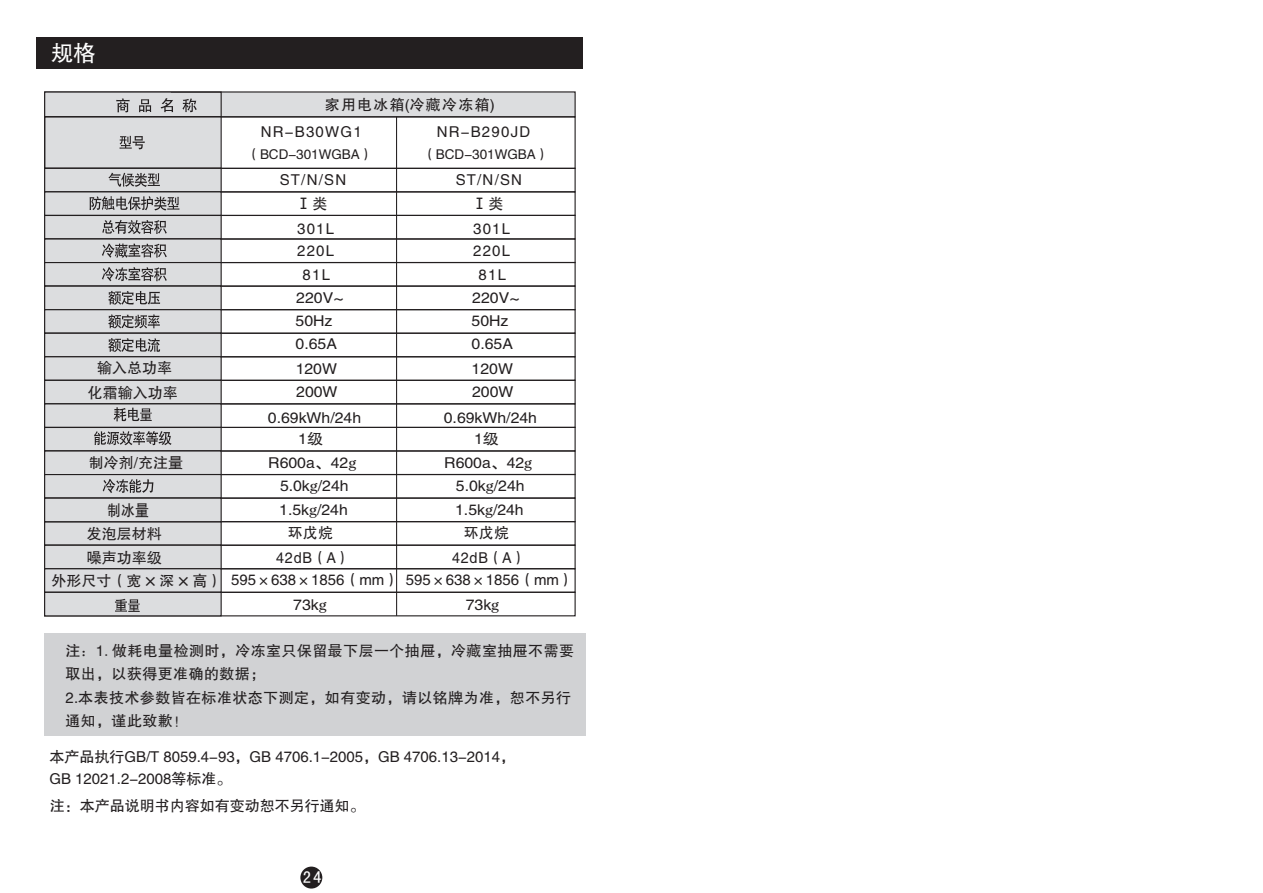
<style>
.page{position:relative;width:1263px;height:893px;background:#fff}
.page>*{position:absolute;margin:0;border:0;box-sizing:border-box;transform-origin:0 0}
.t1{font:22.8px "FZHTJW GB1 0";color:#fff}
.t2{font:16.95px "Sim Hei";color:#fff}
.t3{font:16.05px "FZHTJW GB1 0";color:#231f20;scale:.86 1}
.t4{font:15px/24.9px "FZHTJW GB1 0";color:#231f20;text-align:center}
.t5{font:15px/23.1px "FZHTJW GB1 0";color:#231f20;text-align:center;scale:1.06 1}
.t6{font:15px/23.5px "FZHTJW GB1 0";letter-spacing:.03em;color:#231f20}
.t7{font:15px/22.5px "FZHTJW GB1 0";color:#231f20;text-align:center;scale:.96 1}
.t8{font:15px/26.7px "FZHTJW GB1 0";letter-spacing:.085em;color:#231f20}
.t9{font:15px "Microsoft Ya Hei";color:#231f20}
.t10{font:13.5px "FZHTJW GB1 0";color:#231f20}
.s1{font-family:"FZHTJW GB1 0"}
.s2{font-size:18px}
.s3{font-family:"FZSHJW GB1 0"}
.s4{font-family:"Sim Sun"}
</style>
<div class="page">
<div style="left:300px;top:867px;width:22px;height:21px;background:#231f20;border-radius:50%"></div>
<div style="left:36px;top:37px;width:547px;height:32px;background:#231f20"></div>
<div style="left:45px;top:92px;width:530px;height:25px;background:#dcdddf"></div>
<div style="left:44px;top:91px;width:178px;height:26px;border:1px solid #231f20"></div>
<div style="left:45px;top:117px;width:176px;height:51px;background:#dcdddf"></div>
<div style="left:44px;top:116px;width:532px;height:53px;border:1px solid #231f20"></div>
<div style="left:44px;top:168px;width:532px;height:24px;border:1px solid #231f20"></div>
<div style="left:45px;top:168px;width:176px;height:24px;background:#dcdddf"></div>
<div style="left:44px;top:168px;width:178px;height:24px;border:1px solid #231f20"></div>
<div style="left:44px;top:191px;width:532px;height:25px;border:1px solid #231f20"></div>
<div style="left:45px;top:192px;width:176px;height:23px;background:#dcdddf"></div>
<div style="left:44px;top:191px;width:178px;height:25px;border:1px solid #231f20"></div>
<div style="left:44px;top:215px;width:532px;height:25px;border:1px solid #231f20"></div>
<div style="left:45px;top:215px;width:176px;height:24px;background:#dcdddf"></div>
<div style="left:44px;top:215px;width:178px;height:25px;border:1px solid #231f20"></div>
<div style="left:44px;top:238px;width:532px;height:25px;border:1px solid #231f20"></div>
<div style="left:45px;top:239px;width:176px;height:24px;background:#dcdddf"></div>
<div style="left:44px;top:238px;width:178px;height:25px;border:1px solid #231f20"></div>
<div style="left:44px;top:262px;width:532px;height:25px;border:1px solid #231f20"></div>
<div style="left:45px;top:263px;width:176px;height:23px;background:#dcdddf"></div>
<div style="left:44px;top:262px;width:178px;height:25px;border:1px solid #231f20"></div>
<div style="left:44px;top:286px;width:532px;height:24px;border:1px solid #231f20"></div>
<div style="left:45px;top:286px;width:176px;height:24px;background:#dcdddf"></div>
<div style="left:44px;top:286px;width:178px;height:24px;border:1px solid #231f20"></div>
<div style="left:44px;top:309px;width:532px;height:25px;border:1px solid #231f20"></div>
<div style="left:45px;top:310px;width:176px;height:23px;background:#dcdddf"></div>
<div style="left:44px;top:309px;width:178px;height:25px;border:1px solid #231f20"></div>
<div style="left:44px;top:333px;width:532px;height:24px;border:1px solid #231f20"></div>
<div style="left:45px;top:333px;width:176px;height:24px;background:#dcdddf"></div>
<div style="left:44px;top:333px;width:178px;height:24px;border:1px solid #231f20"></div>
<div style="left:44px;top:356px;width:532px;height:25px;border:1px solid #231f20"></div>
<div style="left:45px;top:357px;width:176px;height:23px;background:#dcdddf"></div>
<div style="left:44px;top:356px;width:178px;height:25px;border:1px solid #231f20"></div>
<div style="left:44px;top:380px;width:532px;height:24px;border:1px solid #231f20"></div>
<div style="left:45px;top:380px;width:176px;height:24px;background:#dcdddf"></div>
<div style="left:44px;top:380px;width:178px;height:24px;border:1px solid #231f20"></div>
<div style="left:44px;top:403px;width:532px;height:25px;border:1px solid #231f20"></div>
<div style="left:45px;top:404px;width:176px;height:23px;background:#dcdddf"></div>
<div style="left:44px;top:403px;width:178px;height:25px;border:1px solid #231f20"></div>
<div style="left:44px;top:427px;width:532px;height:25px;border:1px solid #231f20"></div>
<div style="left:45px;top:427px;width:176px;height:24px;background:#dcdddf"></div>
<div style="left:44px;top:427px;width:178px;height:25px;border:1px solid #231f20"></div>
<div style="left:44px;top:450px;width:532px;height:25px;border:1px solid #231f20"></div>
<div style="left:45px;top:451px;width:176px;height:24px;background:#dcdddf"></div>
<div style="left:44px;top:450px;width:178px;height:25px;border:1px solid #231f20"></div>
<div style="left:44px;top:474px;width:532px;height:25px;border:1px solid #231f20"></div>
<div style="left:45px;top:474px;width:176px;height:24px;background:#dcdddf"></div>
<div style="left:44px;top:474px;width:178px;height:25px;border:1px solid #231f20"></div>
<div style="left:45px;top:522px;width:176px;height:23px;background:#dcdddf"></div>
<div style="left:44px;top:521px;width:178px;height:25px;border:1px solid #231f20"></div>
<div style="left:44px;top:545px;width:532px;height:24px;border:1px solid #231f20"></div>
<div style="left:45px;top:545px;width:176px;height:24px;background:#dcdddf"></div>
<div style="left:44px;top:545px;width:178px;height:24px;border:1px solid #231f20"></div>
<div style="left:44px;top:568px;width:532px;height:25px;border:1px solid #231f20"></div>
<div style="left:45px;top:569px;width:176px;height:23px;background:#dcdddf"></div>
<div style="left:44px;top:568px;width:178px;height:25px;border:1px solid #231f20"></div>
<div style="left:44px;top:592px;width:532px;height:24px;border:1px solid #231f20"></div>
<div style="left:45px;top:592px;width:176px;height:24px;background:#dcdddf"></div>
<div style="left:44px;top:592px;width:178px;height:24px;border:1px solid #231f20"></div>
<svg style="left:108px;top:173px;width:52px;height:14px"></svg>
<svg style="left:90px;top:196px;width:89px;height:15px"></svg>
<svg style="left:102px;top:220px;width:65px;height:14px"></svg>
<svg style="left:102px;top:243px;width:65px;height:15px"></svg>
<svg style="left:102px;top:267px;width:65px;height:14px"></svg>
<svg style="left:108px;top:291px;width:52px;height:14px"></svg>
<svg style="left:108px;top:314px;width:52px;height:14px"></svg>
<svg style="left:108px;top:338px;width:52px;height:14px"></svg>
<svg style="left:94px;top:431px;width:78px;height:14px"></svg>
<svg style="left:103px;top:479px;width:50px;height:14px"></svg>
<svg style="left:116px;top:98px;width:14px;height:14px"></svg>
<svg style="left:139px;top:99px;width:12px;height:13px"></svg>
<svg style="left:161px;top:98px;width:12px;height:14px"></svg>
<svg style="left:182px;top:98px;width:15px;height:14px"></svg>
<svg style="left:120px;top:136px;width:25px;height:13px"></svg>
<svg style="left:113px;top:407px;width:39px;height:14px"></svg>
<svg style="left:115px;top:599px;width:25px;height:13px"></svg>
<div style="left:44px;top:497px;width:532px;height:25px;border:1px solid #231f20"></div>
<div style="left:45px;top:498px;width:176px;height:24px;background:#dcdddf"></div>
<div style="left:44px;top:498px;width:178px;height:24px;border:1px solid #231f20"></div>
<hr style="left:396px;top:117px;width:1px;height:499px;background:#231f20">
<div style="left:44px;top:633px;width:542px;height:103px;background:#d1d2d4"></div>
<h1 class="t1" style="left:51px;top:41px;width:47px">规格</h1>
<p class="t8" style="left:261px;top:92px;width:235px;text-indent:64px">家用电冰箱(冷藏冷冻箱)<br>NR-B30WG1</p>
<p class="t4" style="left:280px;top:167px;width:68px">ST/N/SN</p>
<p class="t9" style="left:296px;top:197px;width:33px">Ⅰ<span class="s1">类</span></p>
<p class="t4" style="left:297px;top:216px;width:39px">301L</p>
<p class="t4" style="left:297px;top:238px;width:39px">220L</p>
<p class="t4" style="left:303px;top:262px;width:29px">81L</p>
<p class="t5" style="left:296px;top:287px;width:47px">220V<span class="s2">~</span></p>
<p class="t5" style="left:296px;top:310px;width:36px">50Hz</p>
<p class="t5" style="left:296px;top:333px;width:40px">0.65A</p>
<p class="t8" style="left:437px;top:118px;width:95px">NR-B290JD</p>
<p class="t4" style="left:456px;top:167px;width:68px">ST/N/SN</p>
<p class="t9" style="left:472px;top:197px;width:33px">Ⅰ<span class="s1">类</span></p>
<p class="t4" style="left:473px;top:216px;width:39px">301L</p>
<p class="t4" style="left:473px;top:238px;width:39px">220L</p>
<p class="t4" style="left:479px;top:262px;width:29px">81L</p>
<p class="t5" style="left:472px;top:287px;width:47px">220V<span class="s2">~</span></p>
<p class="t5" style="left:472px;top:310px;width:36px">50Hz</p>
<p class="t5" style="left:472px;top:333px;width:40px">0.65A</p>
<p class="t5" style="left:472px;top:357px;width:41px;text-align:left">120W<br>200W</p>
<p class="t5" style="left:444px;top:407px;width:89px;line-height:21.5px">0.69kWh/24h<br>1级</p>
<p class="t5" style="left:444px;top:451px;width:84px">R600a、42<span class="s3">g<br></span>5.0k<span class="s3">g</span>/24h</p>
<p class="t7" style="left:452px;top:521px;width:79px;line-height:24.3px">环戊烷<br>42dB（A）</p>
<p class="t5" style="left:466px;top:593px;width:33px">73k<span class="s3">g</span></p>
<p class="t10" style="left:246px;top:147px;width:128px">（BCD-301WGBA）</p>
<p class="t10" style="left:422px;top:147px;width:128px">（BCD-301WGBA）</p>
<p class="t4" style="left:88px;top:356px;width:91px">输入总功率化霜输入功率</p>
<p class="t5" style="left:296px;top:357px;width:41px;text-align:left">120W<br>200W</p>
<p class="t5" style="left:268px;top:407px;width:89px;line-height:21.5px">0.69kWh/24h<br>1级</p>
<p class="t4" style="left:89px;top:451px;width:96px">制冷剂/充注量</p>
<p class="t5" style="left:268px;top:451px;width:84px">R600a、42<span class="s3">g<br></span>5.0k<span class="s3">g</span>/24h</p>
<p class="t4" style="left:87px;top:521px;width:77px">发泡层材料</p>
<p class="t7" style="left:288px;top:522px;width:48px">环戊烷</p>
<p class="t4" style="left:87px;top:545px;width:77px">噪声功率级</p>
<p class="t3" style="left:107px;top:501px;width:50px">制冰量</p>
<p class="t5" style="left:279px;top:498px;width:66px">1.5k<span class="s3">g</span>/24h</p>
<p class="t5" style="left:455px;top:498px;width:66px">1.5k<span class="s3">g</span>/24h</p>
<p class="t7" style="left:51px;top:546px;width:546px">42dB（A）<br>外形尺寸（宽<span class="s2">×</span>深<span class="s2">×</span>高） 595×638×1856（mm） 595×638×1856（mm）</p>
<p class="t5" style="left:293px;top:593px;width:33px">73k<span class="s3">g</span></p>
<p class="t6" style="left:65px;top:639px;width:510px">注<span class="s4">：</span>1<span class="s4">.</span>做耗电量检测时，冷冻室只保留最下层一个抽屉，冷藏室抽屉不需要取出，以获得更准确的数据；<br>2.本表技术参数皆在标准状态下测定，如有变动，请以铭牌为准，恕不另行通知，谨此致歉！</p>
<p class="t4" style="left:49px;top:746px;width:467px;line-height:21.9px;text-align:left">本产品执行GB/T 8059.4-93，GB 4706.1-2005 GB 4706.13-2014，<br>GB 12021.2-2008等标准。</p>
<p class="t4" style="left:363px;top:745px;width:16px">，</p>
<p class="t4" style="left:50px;top:794px;width:317px">注：本产品说明书内容如有变动恕不另行通知。</p>
<p class="t2" style="left:303px;top:869px;width:20px">24</p>
</div>
